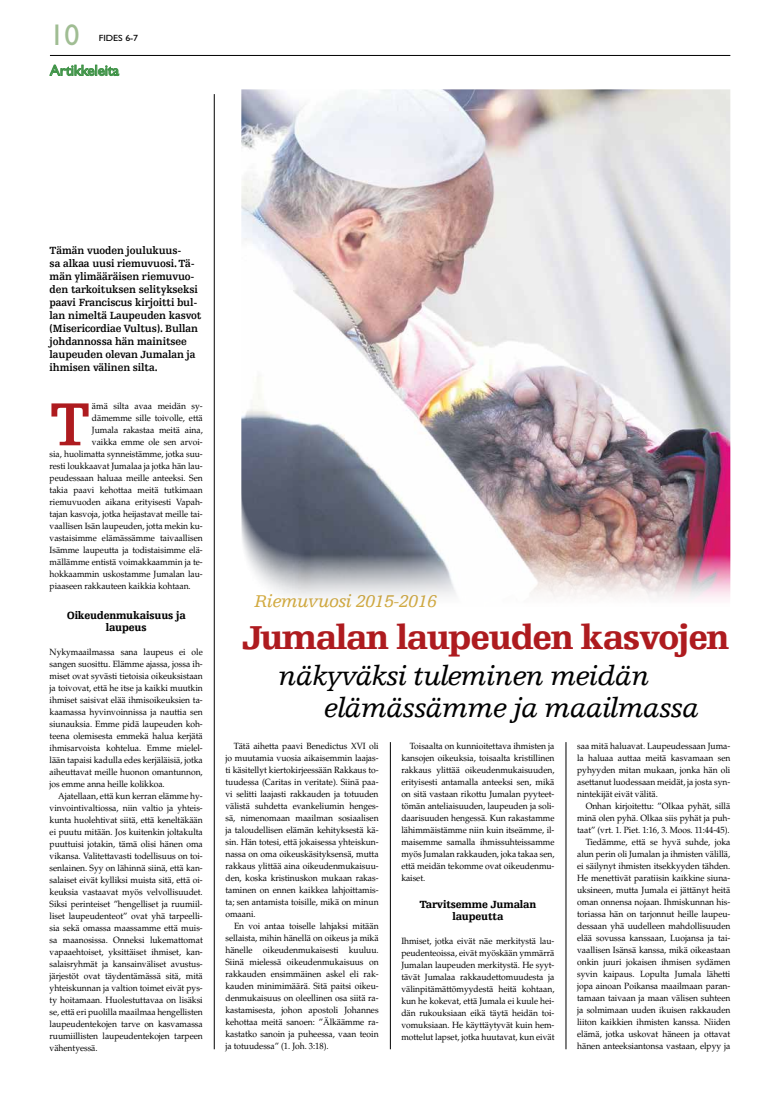
<style>
.page{position:relative;width:780px;height:1106px;background:#fff}
.page>*{position:absolute;margin:0;border:0;box-sizing:border-box;transform-origin:0 0}
.t1{font:700 64.2px "Egyptienne FLT Std";color:#ae1b1f;scale:.95 1}
.t2{font:900 35px "Egyptienne FLT Std";letter-spacing:-.04em;color:#ae1b1f}
.t3{font:30px "Gill Sans Std";color:#a0bd93}
.t4{font:italic 28px/32px "Egyptienne FLT Std";letter-spacing:-.035em;color:#000}
.t5{font:italic 18px "Egyptienne FLT Std";letter-spacing:-.035em;color:#d2aa41}
.t6{font:15px "Gill Sans Std";letter-spacing:-.01em;color:#3f9347}
.t7{font:700 11px/13px "Egyptienne FLT Std";letter-spacing:-.015em;color:#000;scale:.95 1}
.t8{font:900 11px/12px "Egyptienne FLT Std";letter-spacing:-.015em;color:#000;text-align:center;scale:.95 1}
.t9{font:9px/12px "Palatino LT Std";letter-spacing:-.005em;color:#000;text-align:justify;scale:.95 1}
.t10{font:9px "Gill Sans Std";color:#000;scale:1.1 1}
</style>
<div class="page">
<hr style="left:50px;top:55px;width:680px;height:1px;background:#000">
<svg style="left:50px;top:65px;width:69px;height:11px"></svg>
<hr style="left:214px;top:94px;width:1px;height:955px;background:#000">
<hr style="left:390px;top:742px;width:1px;height:307px;background:#000">
<hr style="left:565px;top:742px;width:1px;height:307px;background:#000">
<img style="left:241px;top:89px;width:489px;height:511px">
<h3 class="t3" style="left:50px;top:18px;width:31px">10</h3>
<p class="t10" style="left:99px;top:33px;width:37px">FIDES 6-7</p>
<h3 class="t6" style="left:50px;top:62px;width:71px">Artikkeleita</h3>
<p class="t7" style="left:50px;top:244px;width:161px">Tämän vuoden joulukuus-<br>sa alkaa uusi riemuvuosi. Tä&shy;män ylimääräisen riemuvuo&shy;den tarkoituksen selitykseksi paavi Franciscus kirjoitti bul&shy;lan nimeltä Laupeuden kasvot (Misericordiae Vultus). Bullan johdannossa hän mainitsee laupeuden olevan Jumalan ja ihmisen välinen silta.</p>
<h1 class="t1" style="left:50px;top:389px;width:44px">T</h1>
<p class="t9" style="left:92px;top:400px;width:118px">ämä silta avaa meidän sy-</p>
<p class="t9" style="left:92px;top:412px;width:118px">dämemme sille toivolle, että</p>
<p class="t9" style="left:92px;top:424px;width:118px">Jumala rakastaa meitä aina,</p>
<p class="t9" style="left:92px;top:436px;width:118px">vaikka emme ole sen arvoi-</p>
<p class="t9" style="left:50px;top:448px;width:163px">sia, huolimatta synneistämme, jotka suu-</p>
<p class="t9" style="left:50px;top:460px;width:163px">resti loukkaavat Jumalaa ja jotka hän lau-</p>
<p class="t9" style="left:50px;top:472px;width:163px">peudessaan haluaa meille anteeksi. Sen</p>
<p class="t9" style="left:50px;top:484px;width:163px">takia paavi kehottaa meitä tutkimaan</p>
<p class="t9" style="left:50px;top:496px;width:163px">riemuvuoden aikana erityisesti Vapah-</p>
<p class="t9" style="left:50px;top:508px;width:163px">tajan kasvoja, jotka heijastavat meille tai-</p>
<p class="t9" style="left:50px;top:520px;width:163px">vaallisen Isän laupeuden, jotta mekin ku-</p>
<p class="t9" style="left:50px;top:532px;width:163px">vastaisimme elämässämme taivaallisen</p>
<p class="t9" style="left:50px;top:544px;width:163px">Isämme laupeutta ja todistaisimme elä-</p>
<p class="t9" style="left:50px;top:556px;width:163px">mällämme entistä voimakkaammin ja te-</p>
<p class="t9" style="left:50px;top:568px;width:163px">hokkaammin uskostamme Jumalan lau-</p>
<p class="t9" style="left:50px;top:580px;width:150px">piaaseen rakkauteen kaikkia kohtaan.</p>
<p class="t8" style="left:67px;top:609px;width:127px">Oikeudenmukaisuus ja laupeus</p>
<p class="t9" style="left:50px;top:645px;width:163px">Nykymaailmassa sana laupeus ei ole sangen suosittu. Elämme ajassa, jossa ih&shy;miset ovat syvästi tietoisia oikeuksistaan ja toivovat, että he itse ja kaikki muutkin ihmiset saisivat elää ihmisoikeuksien ta&shy;kaamassa hyvinvoinnissa ja nauttia sen siunauksia. Emme pidä laupeuden koh&shy;teena olemisesta emmekä halua kerjätä ihmisarvoista kohtelua. Emme mielel&shy;lään tapaisi kadulla edes kerjäläisiä, jotka aiheuttavat meille huonon omantunnon, jos emme anna heille kolikkoa.</p>
<p class="t9" style="left:50px;top:789px;width:163px;text-indent:9px">Ajatellaan, että kun kerran elämme hy&shy;vinvointivaltiossa, niin valtio ja yhteis&shy;kunta huolehtivat siitä, että keneltäkään ei puutu mitään. Jos kuitenkin joltakulta puuttuisi jotakin, tämä olisi hänen oma vikansa. Valitettavasti todellisuus on toi&shy;senlainen. Syy on lähinnä siinä, että kan&shy;salaiset eivät kylliksi muista sitä, että oi&shy;keuksia vastaavat myös velvollisuudet.<br>Siksi perinteiset ”hengelliset ja ruumiil&shy;liset laupeudenteot” ovat yhä tarpeelli&shy;sia sekä omassa maassamme että muis&shy;sa maanosissa. Onneksi lukemattomat vapaaehtoiset, yksittäiset ihmiset, kan&shy;salaisryhmät ja kansainväliset avustus&shy;järjestöt ovat täydentämässä sitä, mitä yhteiskunnan ja valtion toimet eivät pys&shy;ty hoitamaan. Huolestuttavaa on lisäksi se, että eri puolilla maailmaa hengellisten laupeudentekojen tarve on kasvamassa ruumiillisten laupeudentekojen tarpeen vähentyessä.</p>
<h3 class="t5" style="left:254px;top:591px;width:184px">Riemuvuosi 2015-2016</h3>
<h2 class="t2" style="left:241px;top:617px;width:490px">Jumalan laupeuden kasvojen</h2>
<h3 class="t4" style="left:324px;top:660px;width:377px;text-indent:-46px">näkyväksi tuleminen meidän elämässämme ja maailmassa</h3>
<p class="t9" style="left:225px;top:739px;width:163px;text-indent:9px">Tätä aihetta paavi Benedictus XVI oli jo muutamia vuosia aikaisemmin laajas&shy;ti käsitellyt kiertokirjeessään Rakkaus to&shy;tuudessa (Caritas in veritate). Siinä paa&shy;vi selitti laajasti rakkauden ja totuuden välistä suhdetta evankeliumin henges&shy;sä, nimenomaan maailman sosiaalisen ja taloudellisen elämän kehityksestä kä&shy;sin. Hän totesi, että jokaisessa yhteiskun&shy;nassa on oma oikeuskäsityksensä, mutta rakkaus ylittää aina oikeudenmukaisuu&shy;den, koska kristinuskon mukaan rakas&shy;taminen on ennen kaikkea lahjoittamis&shy;ta; sen antamista toisille, mikä on minun omaani.</p>
<p class="t9" style="left:225px;top:919px;width:163px;text-indent:9px">En voi antaa toiselle lahjaksi mitään sellaista, mihin hänellä on oikeus ja mikä hänelle oikeudenmukaisesti kuuluu.<br>Siinä mielessä oikeudenmukaisuus on rakkauden ensimmäinen askel eli rak&shy;kauden minimimäärä. Sitä paitsi oikeu&shy;denmukaisuus on oleellinen osa siitä ra&shy;kastamisesta, johon apostoli Johannes kehottaa meitä sanoen: ”Älkäämme ra&shy;kastatko sanoin ja puheessa, vaan teoin ja totuudessa” (1. Joh. 3:18).</p>
<p class="t9" style="left:577px;top:739px;width:163px">saa mitä haluavat. Laupeudessaan Juma&shy;la haluaa auttaa meitä kasvamaan sen pyhyyden mitan mukaan, jonka hän oli asettanut luodessaan meidät, ja josta syn&shy;nintekijät eivät välitä.</p>
<p class="t9" style="left:577px;top:799px;width:163px;text-align:right">Onhan kirjoitettu: ”Olkaa pyhät, sillä minä olen pyhä. Olkaa siis pyhät ja puh&shy;taat” (vrt. 1. Piet. 1:16, 3. Moos. 11:44-45).<br>Tiedämme, että se hyvä suhde, joka alun perin oli Jumalan ja ihmisten välillä, ei säilynyt ihmisten itsekkyyden tähden.<br>He menettivät paratiisin kaikkine siuna&shy;uksineen, mutta Jumala ei jättänyt heitä oman onnensa nojaan. Ihmiskunnan his&shy;toriassa hän on tarjonnut heille laupeu&shy;dessaan yhä uudelleen mahdollisuuden elää sovussa kanssaan, Luojansa ja tai&shy;vaallisen Isänsä kanssa, mikä oikeastaan onkin juuri jokaisen ihmisen sydämen syvin kaipaus. Lopulta Jumala lähetti jopa ainoan Poikansa maailmaan paran&shy;tamaan taivaan ja maan välisen suhteen ja solmimaan uuden ikuisen rakkauden liiton kaikkien ihmisten kanssa. Niiden elämä, jotka uskovat häneen ja ottavat hänen anteeksiantonsa vastaan, elpyy ja</p>
<p class="t9" style="left:401px;top:739px;width:163px;text-indent:9px">Toisaalta on kunnioitettava ihmisten ja kansojen oikeuksia, toisaalta kristillinen rakkaus ylittää oikeudenmukaisuuden, erityisesti antamalla anteeksi sen, mikä on sitä vastaan rikottu Jumalan pyyteet&shy;tömän anteliaisuuden, laupeuden ja soli&shy;daarisuuden hengessä. Kun rakastamme lähimmäistämme niin kuin itseämme, il&shy;maisemme samalla ihmissuhteissamme myös Jumalan rakkauden, joka takaa sen, että meidän tekomme ovat oikeudenmu&shy;kaiset.</p>
<p class="t8" style="left:419px;top:898px;width:125px">Tarvitsemme Jumalan laupeutta</p>
<p class="t9" style="left:401px;top:934px;width:163px">Ihmiset, jotka eivät näe merkitystä lau&shy;peudenteoissa, eivät myöskään ymmärrä Jumalan laupeuden merkitystä. He syyt&shy;tävät Jumalaa rakkaudettomuudesta ja välinpitämättömyydestä heitä kohtaan, kun he kokevat, että Jumala ei kuule hei&shy;dän rukouksiaan eikä täytä heidän toi&shy;vomuksiaan. He käyttäytyvät kuin hem&shy;mottelut lapset, jotka huutavat, kun eivät</p>
</div>
